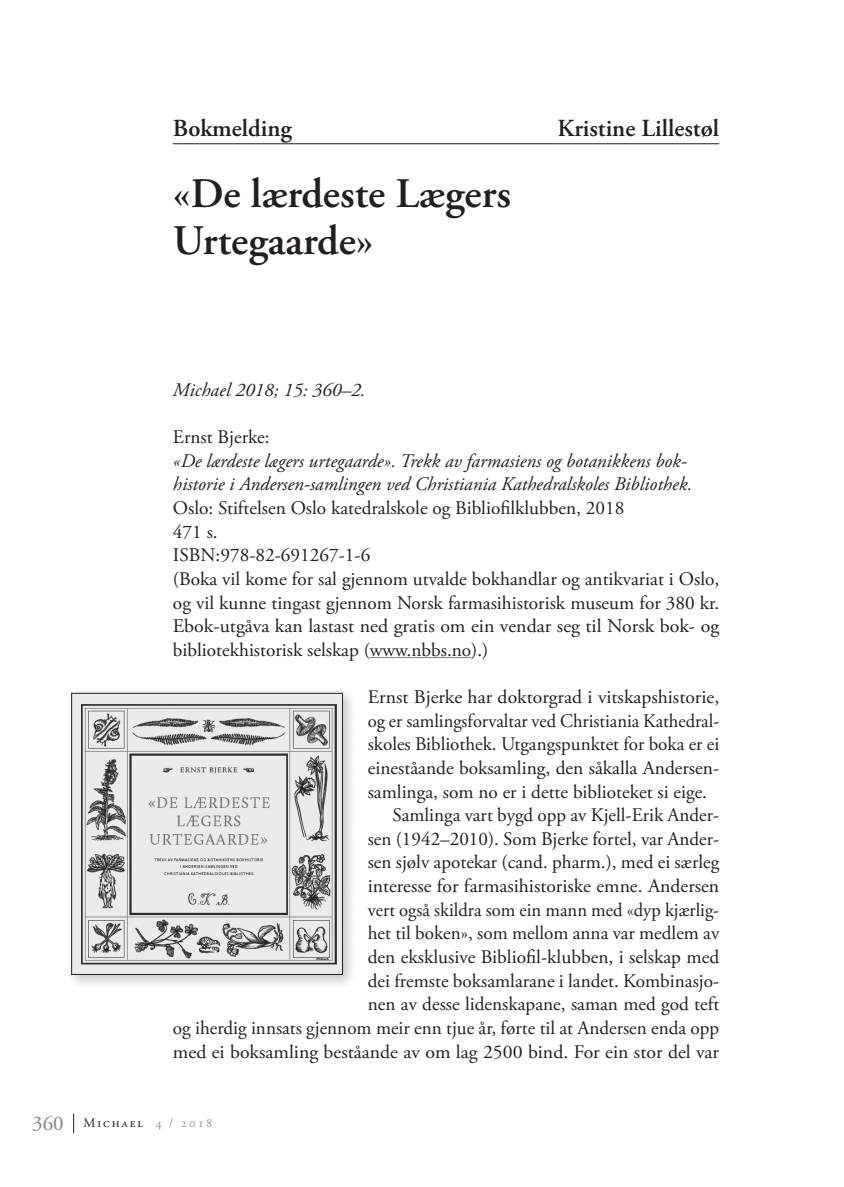
<style>
.page{position:relative;width:844px;height:1187px;background:#fff}
.page>*{position:absolute;margin:0;border:0;box-sizing:border-box;transform-origin:0 0}
.t1{font:600 42px/47.2px "Adobe Garamond Pro";color:#231f20}
.t2{font:600 24.5px "Adobe Garamond Pro";color:#231f20}
.t3{font:19.25px/23.6px "Adobe Garamond Pro";color:#231f20}
.t4{font:italic 19.25px/23.6px "Adobe Garamond Pro";color:#231f20}
.t5{font:19.25px "Adobe Garamond Pro";color:#231f20;scale:.96 1}
.t6{font:13.12px "Adobe Garamond Pro";letter-spacing:.15em;color:#231f20}
.s1{font-size:21px;color:#808285}
.s2{color:#939598}
</style>
<div class="page">
<svg style="left:73px;top:1113px;width:1px;height:20px"></svg>
<hr style="left:173px;top:143px;width:545px;height:1px;background:#231f20">
<hr style="left:369px;top:657px;width:102px;height:1px;background:#808285">
<div style="left:65px;top:686px;width:292px;height:304px;background:#231f20;opacity:.25"></div>
<img style="left:73px;top:695px;width:268px;height:278px">
<div style="left:71px;top:693px;width:272px;height:282px;border:1px solid #231f20"></div>
<p class="t2" style="left:173px;top:114px;width:120px">Bokmelding</p>
<p class="t2" style="left:557px;top:114px;width:163px">Kristine Lillestøl</p>
<h1 class="t1" style="left:173px;top:170px;width:339px">«De lærdeste Lægers<br>Urtegaarde»</h1>
<p class="t4" style="left:173px;top:378px;width:191px">Michael 2018; 15: 360–2.</p>
<p class="t3" style="left:173px;top:426px;width:98px">Ernst Bjerke:</p>
<p class="t4" style="left:173px;top:449px;width:517px">«De lærdeste lægers urtegaarde». Trekk av farmasiens og botanikkens bok&shy;historie i Andersen-samlingen ved Christiania Kathedralskoles Bibliothek.</p>
<p class="t3" style="left:173px;top:497px;width:547px">Oslo: Stiftelsen Oslo katedralskole og Bibliofilklubben, 2018<br>471 s.<br>ISBN:978-82-691267-1-6<br>(Boka vil kome for sal gjennom utvalde bokhandlar og antikvariat i Oslo, og vil kunne tingast gjennom Norsk farmasihistorisk museum for 380 kr.<br>Ebok-utgåva kan lastast ned gratis om ein vendar seg til Norsk bok- og bibliotekhistorisk selskap (www.nbbs.no).)</p>
<p class="t3" style="left:367px;top:686px;width:353px">Ernst Bjerke har doktorgrad i vitskapshistorie,</p>
<p class="t5" style="left:367px;top:709px;width:366px">og er samlingsforvaltar ved Christiania Kathedral-</p>
<p class="t3" style="left:367px;top:733px;width:353px">skoles Bibliothek. Utgangspunktet for boka er ei</p>
<p class="t3" style="left:367px;top:757px;width:353px">eineståande boksamling, den såkalla Andersen-</p>
<p class="t3" style="left:367px;top:780px;width:340px">samlinga, som no er i dette biblioteket si eige.</p>
<p class="t3" style="left:392px;top:804px;width:328px">Samlinga vart bygd opp av Kjell-Erik Ander-</p>
<p class="t3" style="left:367px;top:827px;width:353px">sen (1942–2010). Som Bjerke fortel, var Ander-</p>
<p class="t3" style="left:367px;top:851px;width:353px">sen sjølv apotekar (cand. pharm.), med ei særleg</p>
<p class="t3" style="left:367px;top:875px;width:353px">interesse for farmasihistoriske emne. Andersen</p>
<p class="t5" style="left:367px;top:898px;width:367px">vert også skildra som ein mann med «dyp kjærlig-</p>
<p class="t3" style="left:367px;top:922px;width:353px">het til boken», som mellom anna var medlem av</p>
<p class="t3" style="left:367px;top:946px;width:353px">den eksklusive Bibliofil-klubben, i selskap med</p>
<p class="t3" style="left:367px;top:969px;width:353px">dei fremste boksamlarane i landet. Kombinasjo-</p>
<p class="t3" style="left:367px;top:993px;width:353px">nen av desse lidenskapane, saman med god teft</p>
<p class="t3" style="left:173px;top:1016px;width:547px">og iherdig innsats gjennom meir enn tjue år, førte til at Andersen enda opp</p>
<p class="t3" style="left:173px;top:1040px;width:547px">med ei boksamling beståande av om lag 2500 bind. For ein stor del var</p>
<p class="t6" style="left:32px;top:1115px;width:182px"><span class="s1">360</span> Michael <span class="s2">4 / 2018</span></p>
</div>
